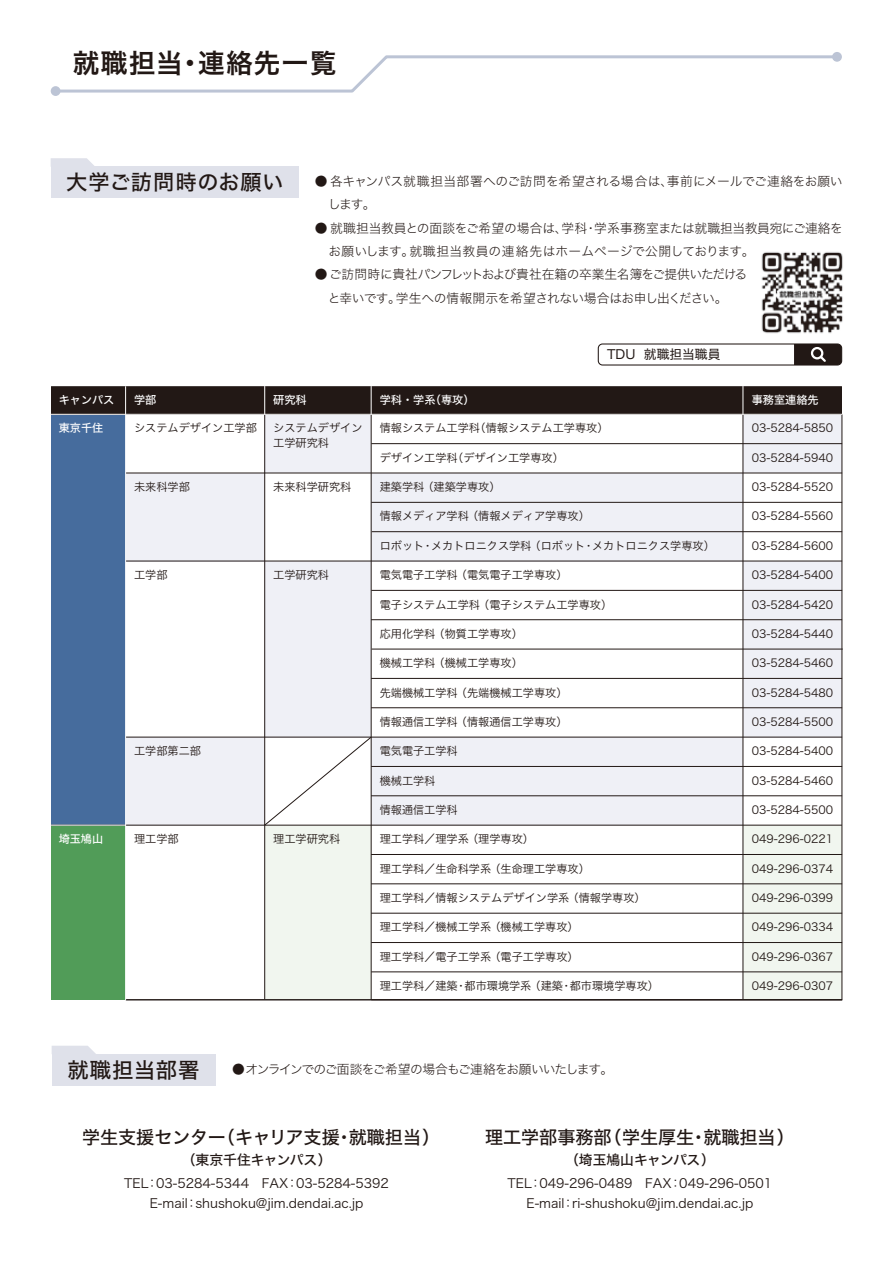
<style>
.page{position:relative;width:893px;height:1263px;background:#fff}
.page>*{position:absolute;margin:0;border:0;box-sizing:border-box;transform-origin:0 0}
.t1{font:26.55px "Hiragino Sans W6";letter-spacing:.05em;color:#221815}
.t2{font:21.3px "Hiragino Sans W5";letter-spacing:.025em;color:#221815}
.t3{font:18px "Hiragino Sans W5";color:#221815}
.t4{font:13.8px "Hiragino Sans W5";letter-spacing:-.01em;color:#221815}
.t5{font:12.75px/23.4px "Hiragino Sans W2";letter-spacing:-.03em;color:#221815}
.t6{font:12.75px/20.2px "Hiragino Sans W3";color:#221815;text-align:center}
.t7{font:12.75px "Hiragino Sans W2";letter-spacing:-.07em;color:#221815}
.t8{font:12.75px "Hiragino Sans W4";color:#221815}
.t9{font:11.1px/15px "Hiragino Sans W3";color:#221815}
.t10{font:11.1px "Hiragino Sans W5";color:#fff}
</style>
<div class="page">
<div style="left:51px;top:166px;width:247px;height:32px;background:#dfe1ea"></div>
<svg style="left:51px;top:158px;width:43px;height:8px"></svg>
<div style="left:52px;top:1054px;width:163px;height:32px;background:#dfe1ea"></div>
<svg style="left:52px;top:1046px;width:44px;height:8px"></svg>
<div style="left:598px;top:343px;width:244px;height:22px;border:1px solid #221815;border-radius:4px"></div>
<svg style="left:794px;top:344px;width:48px;height:21px"></svg>
<svg style="left:51px;top:86px;width:10px;height:10px"></svg>
<div style="left:832px;top:52px;width:10px;height:10px;background:#bcc4d5;border-radius:50%"></div>
<svg style="left:53px;top:54px;width:786px;height:40px"></svg>
<hr style="left:51px;top:386px;width:791px;height:1px;background:#221815">
<div style="left:51px;top:414px;width:75px;height:411px;background:#466c9d"></div>
<div style="left:51px;top:825px;width:75px;height:175px;background:#519c58"></div>
<div style="left:51px;top:387px;width:791px;height:27px;background:#221815"></div>
<hr style="left:372px;top:649px;width:471px;height:1px;background:#221815">
<hr style="left:51px;top:825px;width:75px;height:1px;background:#fff">
<svg style="left:126px;top:415px;width:716px;height:585px"></svg>
<svg style="left:264px;top:386px;width:1px;height:28px"></svg>
<svg style="left:371px;top:386px;width:1px;height:28px"></svg>
<svg style="left:743px;top:386px;width:1px;height:28px"></svg>
<hr style="left:51px;top:414px;width:791px;height:1px;background:#fff">
<hr style="left:125px;top:386px;width:1px;height:615px;background:#fff">
<img style="left:761px;top:252px;width:82px;height:82px">
<h1 class="t1" style="left:73px;top:39px;width:265px">就職担当・連絡先一覧</h1>
<h2 class="t2" style="left:66px;top:163px;width:219px">大学ご訪問時のお願い</h2>
<p class="t5" style="left:328px;top:168px;width:516px;text-indent:-13px">● 各キャンパス就職担当部署へのご訪問を希望される場合は、事前にメールでご連絡をお願いします。</p>
<p class="t5" style="left:329px;top:215px;width:516px;text-indent:-14px">● 就職担当教員との面談をご希望の場合は、学科・学系事務室または就職担当教員宛にご連絡をお願いします。就職担当教員の連絡先はホームページで公開しております。</p>
<p class="t5" style="left:315px;top:262px;width:434px;text-align:center">●ご訪問時に貴社パンフレットおよび貴社在籍の卒業生名簿をご提供いただけると幸いです。学生への情報開示を希望されない場合はお申し出ください。</p>
<p class="t8" style="left:607px;top:343px;width:115px">TDU 就職担当職員</p>
<p class="t10" style="left:59px;top:390px;width:57px">キャンパス</p>
<p class="t10" style="left:134px;top:390px;width:24px">学部</p>
<p class="t10" style="left:273px;top:390px;width:35px">研究科</p>
<p class="t10" style="left:380px;top:390px;width:96px">学科・学系（専攻）</p>
<p class="t10" style="left:752px;top:390px;width:68px">事務室連絡先</p>
<p class="t10" style="left:59px;top:418px;width:46px">東京千住</p>
<p class="t10" style="left:59px;top:829px;width:46px">埼玉鳩山</p>
<p class="t9" style="left:134px;top:420px;width:124px">システムデザイン工学部</p>
<p class="t9" style="left:134px;top:479px;width:57px">未来科学部</p>
<p class="t9" style="left:273px;top:420px;width:91px">システムデザイン工学研究科</p>
<p class="t9" style="left:273px;top:478px;width:80px">未来科学研究科</p>
<p class="t9" style="left:134px;top:567px;width:35px">工学部</p>
<p class="t9" style="left:273px;top:567px;width:57px">工学研究科</p>
<p class="t9" style="left:134px;top:743px;width:68px">工学部第二部</p>
<p class="t9" style="left:134px;top:831px;width:46px">理工学部</p>
<p class="t9" style="left:273px;top:831px;width:68px">理工学研究科</p>
<p class="t9" style="left:380px;top:420px;width:230px">情報システム工学科（情報システム工学専攻）</p>
<p class="t9" style="left:380px;top:449px;width:186px">デザイン工学科（デザイン工学専攻）</p>
<p class="t9" style="left:380px;top:479px;width:122px">建築学科 （建築学専攻）</p>
<p class="t9" style="left:380px;top:508px;width:212px">情報メディア学科 （情報メディア学専攻）</p>
<p class="t9" style="left:380px;top:537px;width:337px">ロボット・メカトロニクス学科 （ロボット・メカトロニクス学専攻）</p>
<p class="t9" style="left:380px;top:567px;width:189px">電気電子工学科 （電気電子工学専攻）</p>
<p class="t9" style="left:380px;top:596px;width:234px">電子システム工学科 （電子システム工学専攻）</p>
<p class="t9" style="left:380px;top:625px;width:145px">応用化学科 （物質工学専攻）</p>
<p class="t9" style="left:380px;top:655px;width:145px">機械工学科 （機械工学専攻）</p>
<p class="t9" style="left:380px;top:684px;width:189px">先端機械工学科 （先端機械工学専攻）</p>
<p class="t9" style="left:380px;top:713px;width:189px">情報通信工学科 （情報通信工学専攻）</p>
<p class="t9" style="left:380px;top:743px;width:80px">電気電子工学科</p>
<p class="t9" style="left:380px;top:772px;width:57px">機械工学科</p>
<p class="t9" style="left:380px;top:801px;width:80px">情報通信工学科</p>
<p class="t9" style="left:380px;top:831px;width:156px">理工学科／理学系 （理学専攻）</p>
<p class="t9" style="left:380px;top:860px;width:212px">理工学科／生命科学系 （生命理工学専攻）</p>
<p class="t9" style="left:380px;top:890px;width:268px">理工学科／情報システムデザイン学系 （情報学専攻）</p>
<p class="t9" style="left:380px;top:919px;width:201px">理工学科／機械工学系 （機械工学専攻）</p>
<p class="t9" style="left:380px;top:948px;width:201px">理工学科／電子工学系 （電子工学専攻）</p>
<p class="t9" style="left:380px;top:978px;width:281px">理工学科／建築・都市環境学系 （建築・都市環境学専攻）</p>
<h2 class="t2" style="left:68px;top:1051px;width:133px">就職担当部署</h2>
<p class="t7" style="left:232px;top:1058px;width:383px">●オンラインでのご面談をご希望の場合もご連絡をお願いいたします。</p>
<p class="t9" style="left:752px;top:420px;width:83px">03-5284-5850</p>
<p class="t9" style="left:752px;top:449px;width:83px">03-5284-5940</p>
<p class="t9" style="left:752px;top:479px;width:83px">03-5284-5520</p>
<p class="t9" style="left:752px;top:508px;width:83px">03-5284-5560</p>
<p class="t9" style="left:752px;top:537px;width:83px">03-5284-5600</p>
<p class="t9" style="left:752px;top:567px;width:83px">03-5284-5400</p>
<p class="t9" style="left:752px;top:596px;width:83px">03-5284-5420</p>
<p class="t9" style="left:752px;top:625px;width:83px">03-5284-5440</p>
<p class="t9" style="left:752px;top:655px;width:83px">03-5284-5460</p>
<p class="t9" style="left:752px;top:684px;width:83px">03-5284-5480</p>
<p class="t9" style="left:752px;top:713px;width:83px">03-5284-5500</p>
<p class="t9" style="left:752px;top:743px;width:83px">03-5284-5400</p>
<p class="t9" style="left:752px;top:772px;width:83px">03-5284-5460</p>
<p class="t9" style="left:752px;top:801px;width:83px">03-5284-5500</p>
<p class="t9" style="left:752px;top:831px;width:83px">049-296-0221</p>
<p class="t9" style="left:752px;top:860px;width:83px">049-296-0374</p>
<p class="t9" style="left:752px;top:890px;width:83px">049-296-0399</p>
<p class="t9" style="left:752px;top:919px;width:83px">049-296-0334</p>
<p class="t9" style="left:752px;top:948px;width:83px">049-296-0367</p>
<p class="t9" style="left:752px;top:978px;width:83px">049-296-0307</p>
<h3 class="t3" style="left:82px;top:1121px;width:360px">学生支援センター（キャリア支援・就職担当）</h3>
<p class="t4" style="left:182px;top:1147px;width:151px">（東京千住キャンパス）</p>
<p class="t6" style="left:124px;top:1172px;width:266px">TEL：03-5284-5344　FAX：03-5284-5392<br>E-mail：shushoku@jim.dendai.ac.jp</p>
<h3 class="t3" style="left:485px;top:1121px;width:311px">理工学部事務部（学生厚生・就職担当）</h3>
<p class="t4" style="left:565px;top:1147px;width:151px">（埼玉鳩山キャンパス）</p>
<p class="t6" style="left:508px;top:1172px;width:266px">TEL：049-296-0489　FAX：049-296-0501<br>E-mail：ri-shushoku@jim.dendai.ac.jp</p>
</div>
